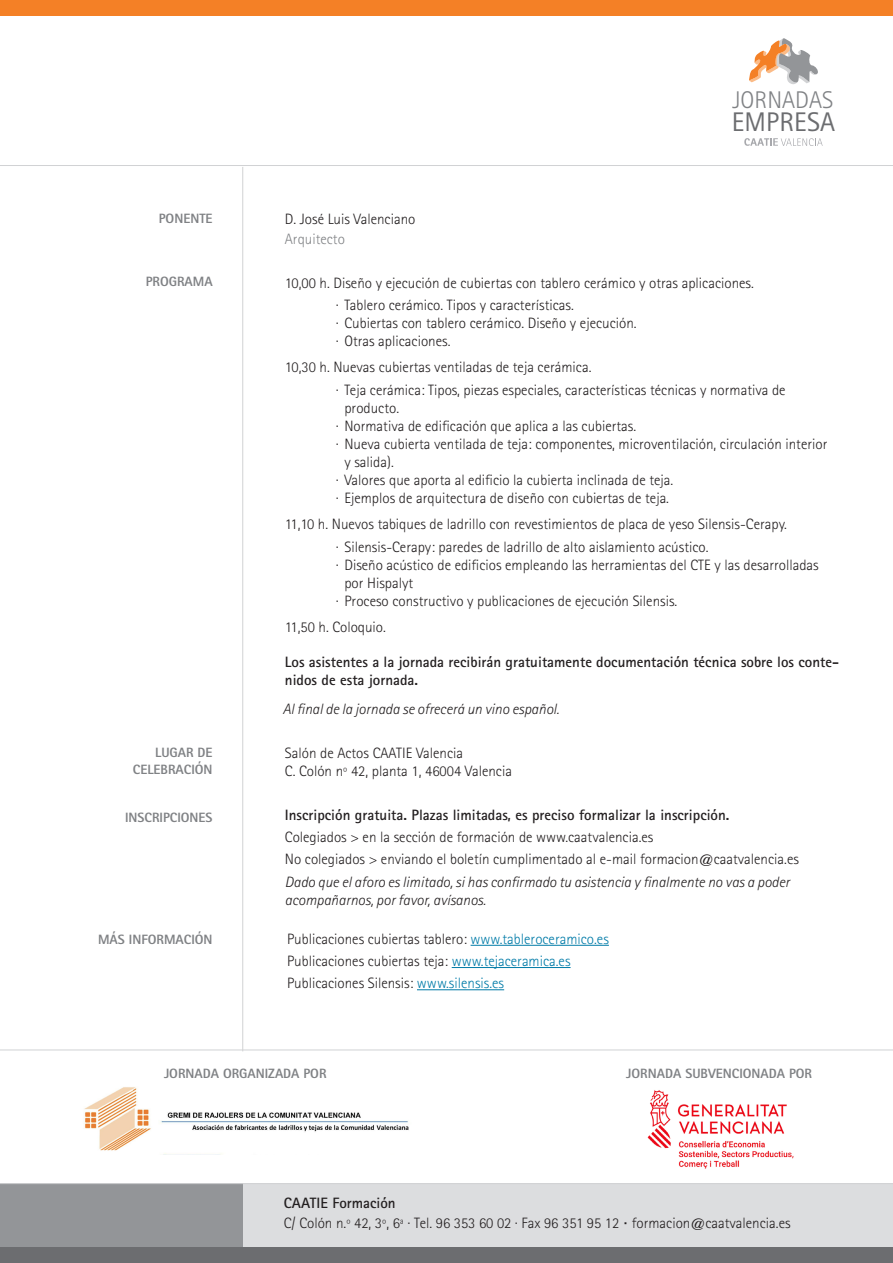
<style>
.page{position:relative;width:893px;height:1263px;background:#fff}
.page>*{position:absolute;margin:0;border:0;box-sizing:border-box;transform-origin:0 0}
.Título{font:27px "Rotis Sans Serif";letter-spacing:.01em;color:#6c6d70}
.Título-2{font:300 24.15px "Rotis Sans Serif";color:#808285}
.texto{font:300 15px/18px "Rotis Sans Serif";color:#231f20}
.texto-2{font:700 15px/18px "Rotis Sans Serif";color:#231f20}
.texto-3{font:italic 300 15px/18px "Rotis Sans Serif";color:#231f20}
.nombre_ponente{font:300 15px "Rotis Sans Serif";color:#231f20}
.cargo{font:300 15px "Rotis Sans Serif";color:#808285}
.Título_interior{font:800 13.5px/16.2px "Rotis Sans Serif";color:#808285;text-align:right}
.s1{color:#007ba8}
.s2{font-weight:700}
</style>
<div class="page">
<hr style="left:242px;top:167px;width:1px;height:884px;background:#d1d2d4">
<hr style="left:0;top:1049px;width:893px;height:1px;background:#d1d2d4">
<div style="left:0;top:1246px;width:893px;height:17px;background:#6c6d70"></div>
<div style="left:0;top:0;width:893px;height:16px;background:#f48026"></div>
<svg style="left:749px;top:38px;width:69px;height:46px"></svg>
<svg style="left:744px;top:138px;width:79px;height:8px"></svg>
<hr style="left:0;top:165px;width:893px;height:1px;background:#d1d2d4">
<div style="left:242px;top:1183px;width:651px;height:64px;background:#dcdddf"></div>
<div style="left:0;top:1183px;width:242px;height:64px;background:#939598"></div>
<hr style="left:0;top:1183px;width:893px;height:1px;background:#d1d2d4">
<hr style="left:471px;top:945px;width:138px;height:1px;background:#007ba8">
<hr style="left:452px;top:967px;width:119px;height:1px;background:#007ba8">
<hr style="left:417px;top:989px;width:87px;height:1px;background:#007ba8">
<img style="left:647px;top:1090px;width:147px;height:79px">
<img style="left:84px;top:1087px;width:325px;height:68px">
<p class="Título-2" style="left:732px;top:86px;width:102px">JORNADAS</p>
<p class="Título" style="left:732px;top:105px;width:105px">EMPRESA</p>
<p class="Título_interior" style="left:159px;top:210px;width:55px">PONENTE</p>
<p class="Título_interior" style="left:146px;top:273px;width:68px">PROGRAMA</p>
<p class="nombre_ponente" style="left:285px;top:210px;width:132px">D. José Luis Valenciano</p>
<p class="cargo" style="left:285px;top:230px;width:61px">Arquitecto</p>
<p class="texto" style="left:285px;top:274px;width:471px">10,00 h. Diseño y ejecución de cubiertas con tablero cerámico y otras aplicaciones.</p>
<p class="texto" style="left:336px;top:296px;width:239px">· Tablero cerámico. Tipos y características.</p>
<p class="texto" style="left:336px;top:314px;width:302px">· Cubiertas con tablero cerámico. Diseño y ejecución.</p>
<p class="texto" style="left:336px;top:332px;width:116px">· Otras aplicaciones.</p>
<p class="texto" style="left:285px;top:358px;width:308px">10,30 h. Nuevas cubiertas ventiladas de teja cerámica.</p>
<p class="texto" style="left:344px;top:381px;width:443px;text-indent:-9px">· Teja cerámica: Tipos, piezas especiales, características técnicas y normativa de producto.</p>
<p class="texto" style="left:336px;top:417px;width:302px">· Normativa de edificación que aplica a las cubiertas.</p>
<p class="texto" style="left:344px;top:435px;width:484px;text-indent:-9px">· Nueva cubierta ventilada de teja: componentes, microventilación, circulación interior y salida).</p>
<p class="texto" style="left:336px;top:471px;width:339px">· Valores que aporta al edificio la cubierta inclinada de teja.</p>
<p class="texto" style="left:336px;top:489px;width:335px">· Ejemplos de arquitectura de diseño con cubiertas de teja.</p>
<p class="texto" style="left:285px;top:515px;width:504px">11,10 h. Nuevos tabiques de ladrillo con revestimientos de placa de yeso Silensis-Cerapy.</p>
<p class="texto" style="left:336px;top:537px;width:374px">· Silensis-Cerapy: paredes de ladrillo de alto aislamiento acústico.</p>
<p class="texto" style="left:344px;top:555px;width:476px;text-indent:-9px">· Diseño acústico de edificios empleando las herramientas del CTE y las desarrolladas por Hispalyt</p>
<p class="texto" style="left:336px;top:591px;width:343px">· Proceso constructivo y publicaciones de ejecución Silensis.</p>
<p class="texto" style="left:285px;top:618px;width:103px">11,50 h. Coloquio.</p>
<p class="texto-2" style="left:285px;top:653px;width:556px">Los asistentes a la jornada recibirán gratuitamente documentación técnica sobre los conte&shy;nidos de esta jornada.</p>
<p class="texto-3" style="left:283px;top:700px;width:278px">Al final de la jornada se ofrecerá un vino español.</p>
<p class="Título_interior" style="left:133px;top:744px;width:81px">LUGAR DE<br>CELEBRACIÓN</p>
<p class="Título_interior" style="left:125px;top:809px;width:89px">INSCRIPCIONES</p>
<p class="texto" style="left:285px;top:744px;width:180px">Salón de Actos CAATIE Valencia</p>
<p class="texto" style="left:285px;top:762px;width:229px">C. Colón nº 42, planta 1, 46004 Valencia</p>
<p class="texto-2" style="left:285px;top:805px;width:446px">Inscripción gratuita. Plazas limitadas, es preciso formalizar la inscripción.</p>
<p class="texto" style="left:285px;top:828px;width:370px">Colegiados &gt; en la sección de formación de www.caatvalencia.es</p>
<p class="texto" style="left:285px;top:850px;width:515px">No colegiados &gt; enviando el boletín cumplimentado al e-mail formacion@caatvalencia.es</p>
<p class="texto-3" style="left:285px;top:873px;width:507px">Dado que el aforo es limitado, si has confirmado tu asistencia y finalmente no vas a poder acompañarnos, por favor, avísanos.</p>
<p class="Título_interior" style="left:98px;top:931px;width:116px">MÁS INFORMACIÓN</p>
<p class="texto" style="left:287px;top:930px;width:323px">Publicaciones cubiertas tablero: <span class="s1">www.tableroceramico.es</span></p>
<p class="texto" style="left:287px;top:952px;width:285px">Publicaciones cubiertas teja: <span class="s1">www.tejaceramica.es</span></p>
<p class="texto" style="left:287px;top:974px;width:219px">Publicaciones Silensis: <span class="s1">www.silensis.es</span></p>
<p class="Título_interior" style="left:164px;top:1065px;width:164px">JORNADA ORGANIZADA POR</p>
<p class="Título_interior" style="left:626px;top:1065px;width:187px">JORNADA SUBVENCIONADA POR</p>
<p class="texto-2" style="left:284px;top:1193px;width:113px">CAATIE Formación</p>
<p class="texto" style="left:284px;top:1214px;width:508px">C/ Colón n.º 42, 3º, 6ª · Tel. 96 353 60 02 · Fax 96 351 95 12 <span class="s2">·</span> formacion@caatvalencia.es</p>
</div>
